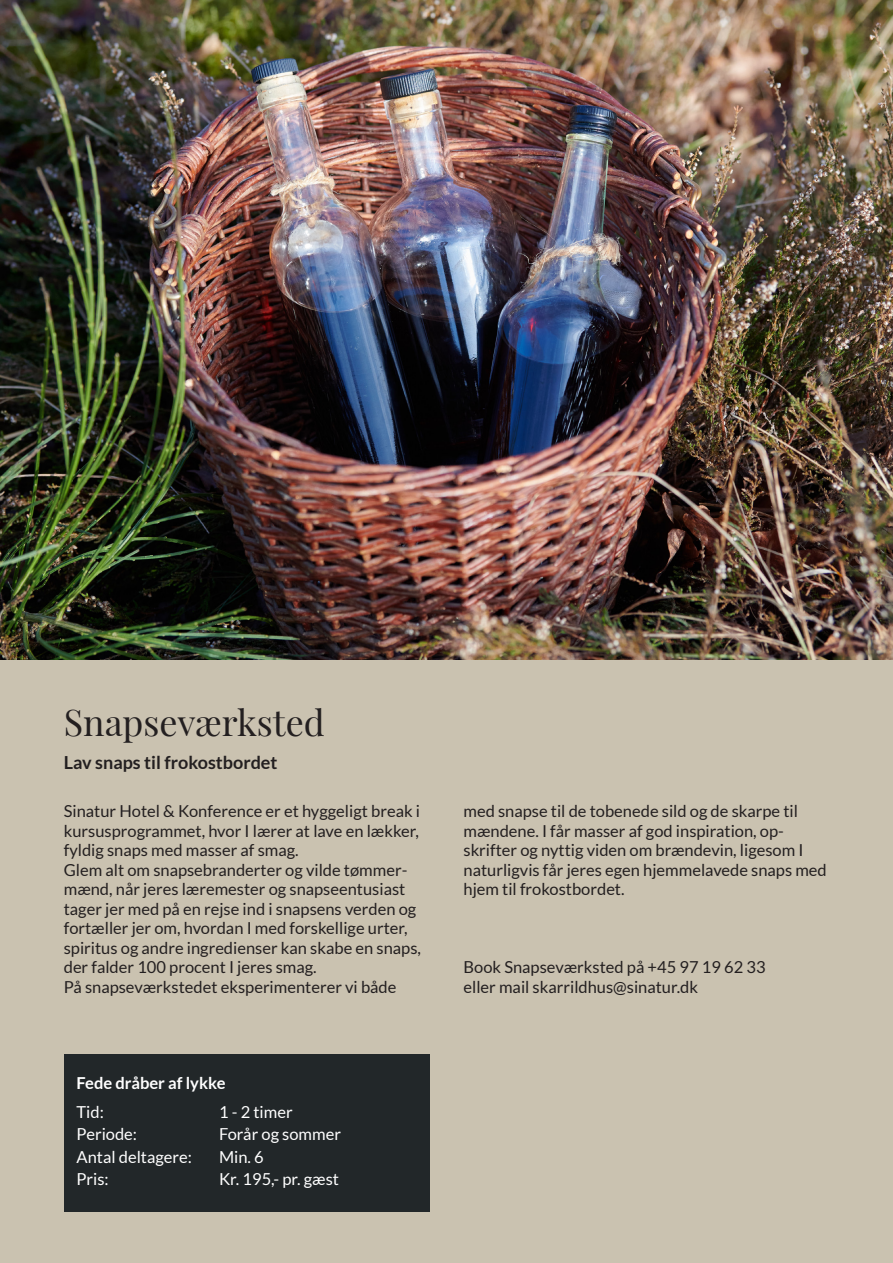
<style>
.page{position:relative;width:893px;height:1263px;background:#fff}
.page>*{position:absolute;margin:0;border:0;box-sizing:border-box;transform-origin:0 0}
.t1{font:36px "Playfair Display";color:#231f20}
.t2{font:700 18px "Lato";color:#231f20}
.t3{font:16.5px/19.5px "Lato";color:#231f20}
.t4{font:16.5px "Lato";color:#fff}
.t5{font:700 16.5px "Lato";color:#fff}
</style>
<div class="page">
<div style="left:0;top:659px;width:893px;height:604px;background:#cac2b0"></div>
<div style="left:64px;top:1054px;width:365px;height:158px;background:#222729"></div>
<img style="left:0;top:0;width:893px;height:659px">
<p class="t1" style="left:64px;top:700px;width:263px">Snapseværksted</p>
<p class="t2" style="left:64px;top:752px;width:215px">Lav snaps til frokostbordet</p>
<p class="t3" style="left:64px;top:801px;width:358px;text-align:justify">Sinatur Hotel &amp; Konference er et hyggeligt break i kursusprogrammet, hvor I lærer at lave en lækker, fyldig snaps med masser af smag.</p>
<p class="t3" style="left:64px;top:860px;width:359px">Glem alt om snapsebranderter og vilde tømmer&shy;mænd, når jeres læremester og snapseentusiast tager jer med på en rejse ind i snapsens verden og fortæller jer om, hvordan I med forskellige urter, spiritus og andre ingredienser kan skabe en snaps, der falder 100 procent I jeres smag.</p>
<p class="t3" style="left:64px;top:977px;width:334px">På snapseværkstedet eksperimenterer vi både</p>
<p class="t5" style="left:77px;top:1074px;width:151px">Fede dråber af lykke</p>
<p class="t4" style="left:77px;top:1102px;width:29px">Tid:</p>
<p class="t4" style="left:219px;top:1102px;width:75px">1 - 2 timer</p>
<p class="t4" style="left:77px;top:1125px;width:62px">Periode:</p>
<p class="t4" style="left:219px;top:1125px;width:123px">Forår og sommer</p>
<p class="t4" style="left:77px;top:1147px;width:117px">Antal deltagere:</p>
<p class="t4" style="left:219px;top:1147px;width:46px">Min. 6</p>
<p class="t4" style="left:77px;top:1170px;width:34px">Pris:</p>
<p class="t4" style="left:219px;top:1170px;width:122px">Kr. 195,- pr. gæst</p>
<p class="t3" style="left:463px;top:801px;width:365px">med snapse til de tobenede sild og de skarpe til mændene. I får masser af god inspiration, op&shy;skrifter og nyttig viden om brændevin, ligesom I naturligvis får jeres egen hjemmelavede snaps med hjem til frokostbordet.</p>
<p class="t3" style="left:463px;top:957px;width:304px">Book Snapseværksted på +45 97 19 62 33</p>
<p class="t3" style="left:463px;top:977px;width:236px">eller mail skarrildhus@sinatur.dk</p>
</div>
